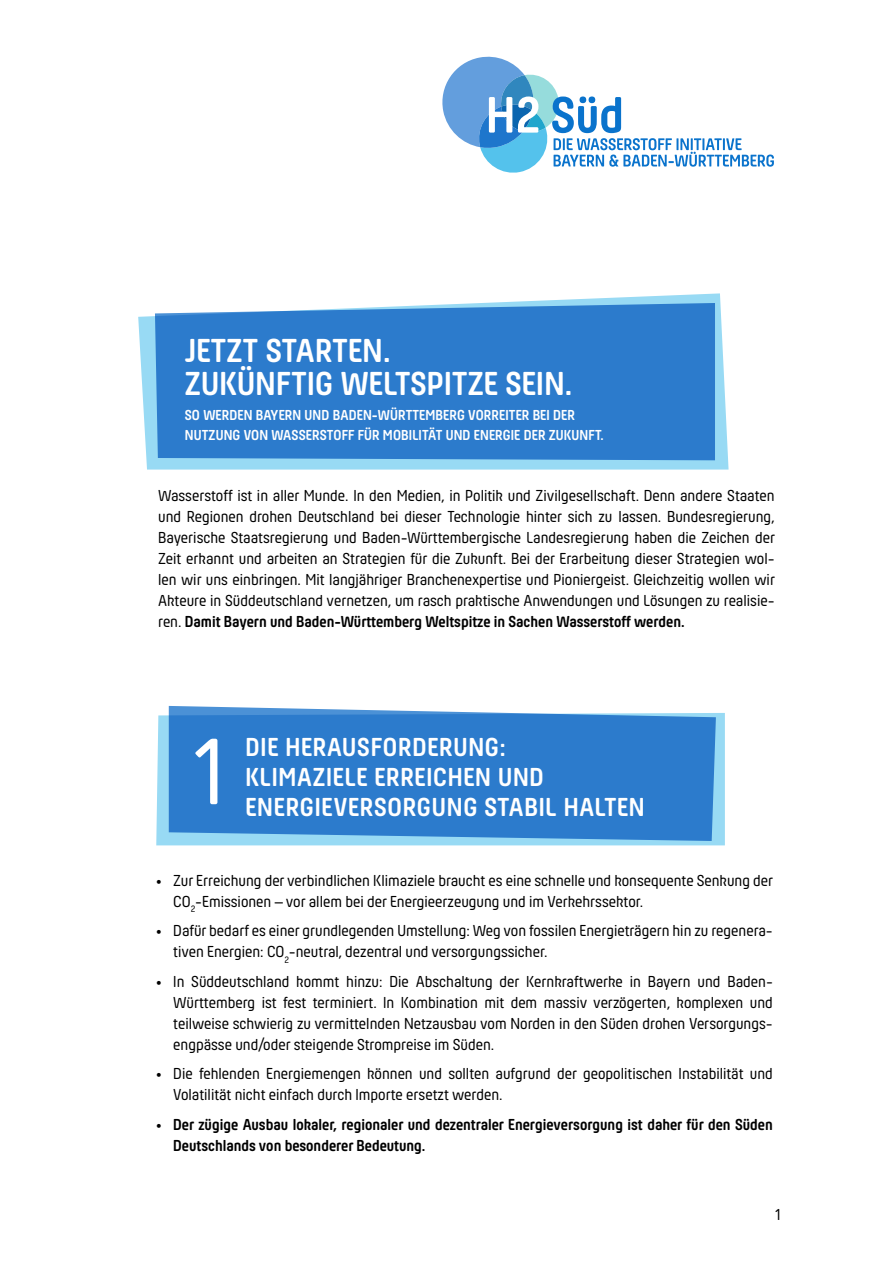
<style>
.page{position:relative;width:893px;height:1263px;background:#fff}
.page>*{position:absolute;margin:0;border:0;box-sizing:border-box;transform-origin:0 0}
.t1{font:97.8px "Hansom FY";color:#fff}
.t2{font:700 34.5px/33.3px "Hansom FY";letter-spacing:.01em;color:#fff}
.t3{font:700 27px/30px "Hansom FY";letter-spacing:.03em;color:#fff}
.t4{font:16.5px/21px "Hansom FY";color:#000}
.t5{font:700 16.5px/21px "Hansom FY";color:#000}
.t6{font:700 15px/19.4px "Hansom FY";letter-spacing:.01em;color:#fff}
.s1{font-weight:700}
</style>
<div class="page">
<svg style="left:138px;top:293px;width:591px;height:177px;fill:#98daf4"></svg>
<div style="left:155px;top:303px;width:560px;height:157px;background:#2c7bcc"></div>
<svg style="left:156px;top:713px;width:569px;height:132px;background:#9bdbf4"></svg>
<svg style="left:169px;top:706px;width:547px;height:135px;background:#3884cf"></svg>
<svg style="left:442px;top:56px;width:332px;height:117px"></svg>
<h2 class="t2" style="left:185px;top:334px;width:389px">JETZT STARTEN.<br>ZUKÜNFTIG WELTSPITZE SEIN.</h2>
<p class="t6" style="left:185px;top:406px;width:421px">SO WERDEN BAYERN UND BADEN-WÜRTTEMBERG VORREITER BEI DER<br>NUTZUNG VON WASSERSTOFF FÜR MOBILITÄT UND ENERGIE DER ZUKUNFT.</p>
<p class="t4" style="left:158px;top:485px;width:618px;text-align:justify">Wasserstoff ist in aller Munde. In den Medien, in Politik und Zivilgesellschaft. Denn andere Staaten und Regionen drohen Deutschland bei dieser Technologie hinter sich zu lassen. Bundesregierung, Bayerische Staatsregierung und Baden-Württembergische Landesregierung haben die Zeichen der Zeit erkannt und arbeiten an Strategien für die Zukunft. Bei der Erarbeitung dieser Strategien wol&shy;len wir uns einbringen. Mit langjähriger Branchenexpertise und Pioniergeist. Gleichzeitig wollen wir Akteure in Süddeutschland vernetzen, um rasch praktische Anwendungen und Lösungen zu realisie&shy;ren. <span class="s1">Damit Bayern und Baden-Württemberg Weltspitze in Sachen Wasserstoff werden.</span></p>
<h1 class="t1" style="left:191px;top:715px;width:36px">1</h1>
<h3 class="t3" style="left:245px;top:732px;width:300px">DIE HERAUSFORDERUNG:<br>KLIMAZIELE ERREICHEN UND</h3>
<h3 class="t3" style="left:245px;top:792px;width:401px">ENERGIEVERSORGUNG STABIL HALTEN</h3>
<p class="t4" style="left:173px;top:869px;width:601px;text-indent:-17px"><span class="s1">•</span> Zur Erreichung der verbindlichen Klimaziele braucht es eine schnelle und konsequente Senkung der<br>CO<sub>2</sub>-Emissionen – vor allem bei der Energieerzeugung und im Verkehrssektor.</p>
<p class="t4" style="left:173px;top:920px;width:601px;text-indent:-17px"><span class="s1">•</span> Dafür bedarf es einer grundlegenden Umstellung: Weg von fossilen Energieträgern hin zu regenera&shy;tiven Energien: CO<sub>2</sub>-neutral, dezentral und versorgungssicher.</p>
<p class="t4" style="left:173px;top:970px;width:601px;text-align:justify;text-indent:-17px"><span class="s1">•</span> In Süddeutschland kommt hinzu: Die Abschaltung der Kernkraftwerke in Bayern und Baden-Württemberg ist fest terminiert. In Kombination mit dem massiv verzögerten, komplexen und teilweise schwierig zu vermittelnden Netzausbau vom Norden in den Süden drohen Versorgungs&shy;engpässe und/oder steigende Strompreise im Süden.</p>
<p class="t4" style="left:173px;top:1063px;width:601px;text-indent:-17px"><span class="s1">•</span> Die fehlenden Energiemengen können und sollten aufgrund der geopolitischen Instabilität und<br>Volatilität nicht einfach durch Importe ersetzt werden.</p>
<p class="t5" style="left:173px;top:1114px;width:601px;text-indent:-17px">• Der zügige Ausbau lokaler, regionaler und dezentraler Energieversorgung ist daher für den Süden<br>Deutschlands von besonderer Bedeutung.</p>
<p class="t4" style="left:775px;top:1204px;width:7px">1</p>
</div>
